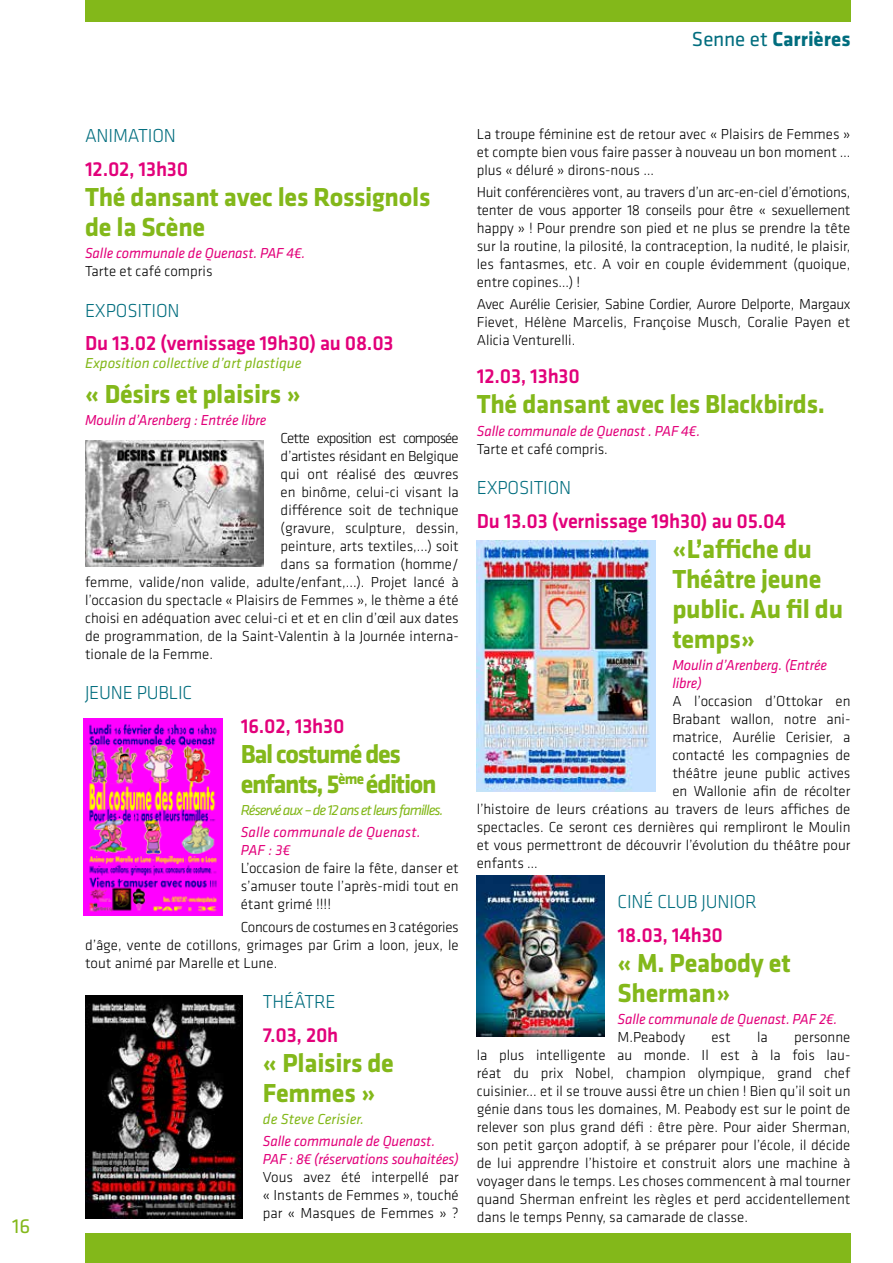
<style>
.page{position:relative;width:893px;height:1263px;background:#fff}
.page>*{position:absolute;margin:0;border:0;box-sizing:border-box;transform-origin:0 0}
.t1{font:700 27px/30px "Klavika";letter-spacing:-.01em;color:#83b81a}
.t2{font:700 27px/30px "Klavika";letter-spacing:-.05em;color:#83b81a}
.t3{font:500 21px "Klavika";letter-spacing:-.01em;color:#e2007a}
.t4{font:700 21px "Klavika";letter-spacing:-.005em;color:#006d7e}
.t5{font:21px "Klavika";color:#83b81a}
.t6{font:300 19.5px "Klavika";letter-spacing:-.01em;color:#006d7e}
.t7{font:300 15px/18px "Klavika";color:#000;text-align:justify}
.t8{font:italic 15px/18px "Klavika";letter-spacing:-.01em;color:#e2007a}
.t9{font:italic 15px "Klavika";color:#83b81a}
.t10{font:italic 15px "Klavika";letter-spacing:-.07em;color:#83b81a}
.t11{font:italic 15px/18px "Klavika";letter-spacing:.01em;color:#e2007a}
.t12{font:300 15px "Klavika";letter-spacing:-.02em;color:#000}
.t13{font:300 15px "Klavika";letter-spacing:-.06em;color:#000}
.s1{font-weight:400}
</style>
<div class="page">
<div style="left:85px;top:0;width:765px;height:21px;background:#83b81a"></div>
<div style="left:85px;top:1233px;width:765px;height:30px;background:#83b81a"></div>
<img style="left:84px;top:719px;width:139px;height:196px">
<img style="left:476px;top:875px;width:128px;height:161px">
<img style="left:85px;top:996px;width:158px;height:223px">
<img style="left:85px;top:441px;width:179px;height:126px">
<img style="left:477px;top:540px;width:178px;height:252px">
<h2 class="t5" style="left:12px;top:1215px;width:19px">16</h2>
<h2 class="t4" style="left:692px;top:27px;width:160px"><span class="s1">Senne et</span> Carrières</h2>
<h3 class="t6" style="left:85px;top:125px;width:92px">ANIMATION</h3>
<h2 class="t3" style="left:85px;top:157px;width:105px">12.02, 13h30</h2>
<h1 class="t1" style="left:85px;top:182px;width:347px">Thé dansant avec les Rossignols de la Scène</h1>
<p class="t8" style="left:85px;top:244px;width:222px">Salle communale de Quenast. PAF 4€.</p>
<p class="t7" style="left:85px;top:262px;width:129px">Tarte et café compris</p>
<h3 class="t6" style="left:85px;top:299px;width:96px">EXPOSITION</h3>
<h2 class="t3" style="left:85px;top:332px;width:310px">Du 13.02 (vernissage 19h30) au 08.03</h2>
<p class="t9" style="left:85px;top:355px;width:218px">Exposition collective d’art plastique</p>
<h1 class="t1" style="left:85px;top:379px;width:217px">« Désirs et plaisirs »</h1>
<p class="t8" style="left:85px;top:411px;width:183px">Moulin d’Arenberg : Entrée libre</p>
<p class="t13" style="left:281px;top:430px;width:180px">Cette exposition est composée</p>
<p class="t12" style="left:281px;top:448px;width:180px">d’artistes résidant en Belgique</p>
<p class="t7" style="left:281px;top:465px;width:180px">qui ont réalisé des œuvres</p>
<p class="t7" style="left:281px;top:483px;width:180px">en binôme, celui-ci visant la</p>
<p class="t7" style="left:281px;top:501px;width:180px">différence soit de technique</p>
<p class="t7" style="left:281px;top:519px;width:180px">(gravure, sculpture, dessin,</p>
<p class="t7" style="left:281px;top:537px;width:180px">peinture, arts textiles,...) soit</p>
<p class="t7" style="left:281px;top:555px;width:180px">dans sa formation (homme/</p>
<p class="t7" style="left:85px;top:573px;width:375px">femme, valide/non valide, adulte/enfant,...). Projet lancé à</p>
<p class="t7" style="left:85px;top:591px;width:375px">l’occasion du spectacle « Plaisirs de Femmes », le thème a été</p>
<p class="t7" style="left:85px;top:609px;width:375px">choisi en adéquation avec celui-ci et et en clin d’œil aux dates</p>
<p class="t7" style="left:85px;top:627px;width:375px">de programmation, de la Saint-Valentin à la Journée interna-</p>
<p class="t7" style="left:85px;top:645px;width:129px">tionale de la Femme.</p>
<h3 class="t6" style="left:85px;top:682px;width:109px">JEUNE PUBLIC</h3>
<h2 class="t3" style="left:241px;top:714px;width:105px">16.02, 13h30</h2>
<h1 class="t2" style="left:241px;top:739px;width:197px">Bal costumé des enfants, 5<sup>ème</sup> édition</h1>
<p class="t10" style="left:241px;top:802px;width:204px">Réservé aux – de 12 ans et leurs familles.</p>
<p class="t11" style="left:241px;top:824px;width:181px">Salle communale de Quenast.<br>PAF : 3€</p>
<p class="t7" style="left:241px;top:860px;width:219px">L’occasion de faire la fête, danser et s’amuser toute l’après-midi tout en étant grimé !!!!</p>
<p class="t7" style="left:85px;top:918px;width:375px;text-indent:156px">Concours de costumes en 3 catégories d’âge, vente de cotillons, grimages par Grim a loon, jeux, le tout animé par Marelle et Lune.</p>
<h3 class="t6" style="left:263px;top:991px;width:74px">THÉÂTRE</h3>
<h2 class="t3" style="left:263px;top:1023px;width:77px">7.03, 20h</h2>
<h1 class="t1" style="left:263px;top:1048px;width:132px">« Plaisirs de<br>Femmes »</h1>
<p class="t9" style="left:263px;top:1111px;width:103px">de Steve Cerisier.</p>
<p class="t8" style="left:263px;top:1133px;width:197px">Salle communale de Quenast.<br>PAF : 8€ (réservations souhaitées)</p>
<p class="t7" style="left:263px;top:1169px;width:197px">Vous avez été interpellé par « Instants de Femmes », touché par « Masques de Femmes » ?</p>
<p class="t7" style="left:477px;top:125px;width:375px">La troupe féminine est de retour avec « Plaisirs de Femmes » et compte bien vous faire passer à nouveau un bon moment … plus « déluré » dirons-nous …</p>
<p class="t7" style="left:477px;top:183px;width:375px">Huit conférencières vont, au travers d’un arc-en-ciel d’émotions, tenter de vous apporter 18 conseils pour être « sexuellement happy » ! Pour prendre son pied et ne plus se prendre la tête sur la routine, la pilosité, la contraception, la nudité, le plaisir, les fantasmes, etc. A voir en couple évidemment (quoique, entre copines…) !</p>
<p class="t7" style="left:477px;top:296px;width:375px">Avec Aurélie Cerisier, Sabine Cordier, Aurore Delporte, Margaux Fievet, Hélène Marcelis, Françoise Musch, Coralie Payen et Alicia Venturelli.</p>
<h2 class="t3" style="left:477px;top:365px;width:105px">12.03, 13h30</h2>
<h1 class="t1" style="left:477px;top:390px;width:350px">Thé dansant avec les Blackbirds.</h1>
<p class="t8" style="left:477px;top:422px;width:225px">Salle communale de Quenast . PAF 4€.</p>
<p class="t7" style="left:477px;top:440px;width:133px">Tarte et café compris.</p>
<h3 class="t6" style="left:477px;top:477px;width:96px">EXPOSITION</h3>
<h2 class="t3" style="left:477px;top:509px;width:311px">Du 13.03 (vernissage 19h30) au 05.04</h2>
<h1 class="t1" style="left:672px;top:534px;width:172px">«L’affiche du<br>Théâtre jeune public. Au fil du temps»</h1>
<p class="t8" style="left:672px;top:656px;width:156px">Moulin d’Arenberg. (Entrée libre)</p>
<p class="t7" style="left:672px;top:692px;width:180px">A l’occasion d’Ottokar en</p>
<p class="t7" style="left:672px;top:710px;width:180px">Brabant wallon, notre ani-</p>
<p class="t7" style="left:672px;top:728px;width:180px">matrice, Aurélie Cerisier, a</p>
<p class="t7" style="left:672px;top:746px;width:180px">contacté les compagnies de</p>
<p class="t7" style="left:672px;top:764px;width:180px">théâtre jeune public actives</p>
<p class="t7" style="left:672px;top:782px;width:180px">en Wallonie afin de récolter</p>
<p class="t7" style="left:477px;top:800px;width:375px">l’histoire de leurs créations au travers de leurs affiches de</p>
<p class="t7" style="left:477px;top:818px;width:375px">spectacles. Ce seront ces dernières qui rempliront le Moulin</p>
<p class="t7" style="left:477px;top:836px;width:375px">et vous permettront de découvrir l’évolution du théâtre pour</p>
<p class="t7" style="left:477px;top:854px;width:63px">enfants …</p>
<h3 class="t6" style="left:617px;top:891px;width:141px">CINÉ CLUB JUNIOR</h3>
<h2 class="t3" style="left:617px;top:924px;width:107px">18.03, 14h30</h2>
<h1 class="t1" style="left:617px;top:949px;width:175px">« M. Peabody et<br>Sherman»</h1>
<p class="t8" style="left:617px;top:1011px;width:221px">Salle communale de Quenast. PAF 2€.</p>
<p class="t7" style="left:617px;top:1029px;width:69px">M.Peabody</p>
<p class="t7" style="left:711px;top:1029px;width:21px">est</p>
<p class="t7" style="left:757px;top:1029px;width:12px">la</p>
<p class="t7" style="left:477px;top:1029px;width:375px;text-indent:317px">personne la plus intelligente au monde. Il est à la fois lau&shy;réat du prix Nobel, champion olympique, grand chef cuisinier... et il se trouve aussi être un chien ! Bien qu’il soit un génie dans tous les domaines, M. Peabody est sur le point de relever son plus grand défi : être père. Pour aider Sherman, son petit garçon adoptif, à se préparer pour l’école, il décide de lui apprendre l’histoire et construit alors une machine à voyager dans le temps. Les choses commencent à mal tourner quand Sherman enfreint les règles et perd accidentellement dans le temps Penny, sa camarade de classe.</p>
</div>
